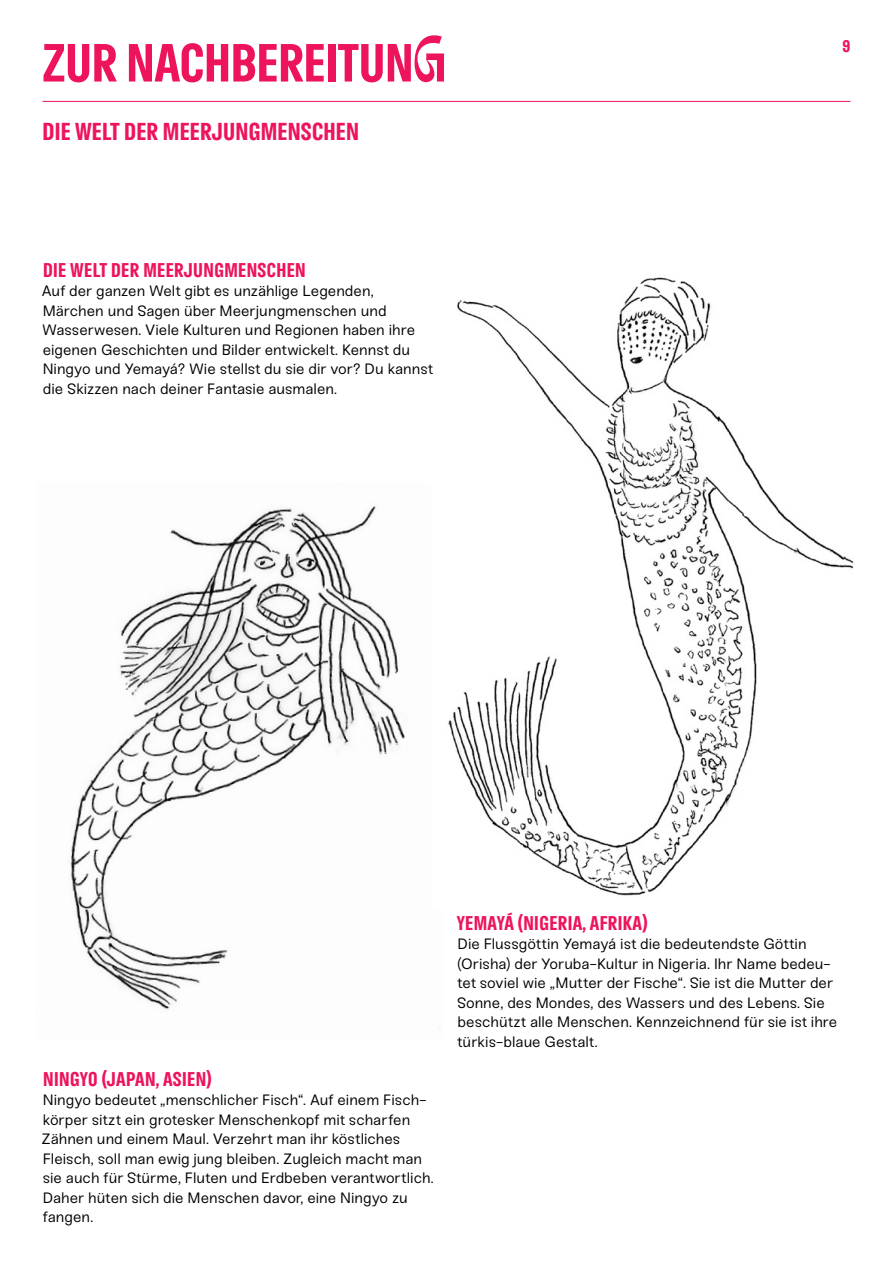
<style>
.page{position:relative;width:893px;height:1263px;background:#fff}
.page>*{position:absolute;margin:0;border:0;box-sizing:border-box;transform-origin:0 0}
.t1{font:52.5px "Parkaue Langulaire";color:#ed145b}
.t2{font:24px "Parkaue Langulaire";letter-spacing:.01em;color:#ed145b}
.t3{font:19.5px "Parkaue Langulaire";letter-spacing:.02em;color:#ed145b}
.t4{font:16.5px "Parkaue Langulaire";color:#ed145b}
.t5{font:15px/19.5px "Sneak";color:#000}
</style>
<div class="page">
<hr style="left:43px;top:101px;width:807px;height:1px;background:#ed145b">
<img style="left:70px;top:506px;width:370px;height:524px">
<img style="left:431px;top:277px;width:423px;height:632px">
<h1 class="t1" style="left:43px;top:29px;width:405px">ZUR NACHBEREITUNG</h1>
<h2 class="t2" style="left:43px;top:116px;width:305px">DIE WELT DER MEERJUNGMENSCHEN</h2>
<h3 class="t3" style="left:43px;top:257px;width:254px">DIE WELT DER MEERJUNGMENSCHEN</h3>
<p class="t5" style="left:42px;top:281px;width:393px">Auf der ganzen Welt gibt es unzählige Legenden, Märchen und Sagen über Meerjungmenschen und Wasserwesen. Viele Kulturen und Regionen haben ihre eigenen Geschichten und Bilder entwickelt. Kennst du Ningyo und Yemayá? Wie stellst du sie dir vor? Du kannst die Skizzen nach deiner Fantasie ausmalen.</p>
<p class="t4" style="left:842px;top:36px;width:9px">9</p>
<h3 class="t3" style="left:43px;top:1066px;width:170px">NINGYO (JAPAN, ASIEN)</h3>
<p class="t5" style="left:41px;top:1091px;width:394px">Ningyo bedeutet „menschlicher Fisch“. Auf einem Fisch&shy;körper sitzt ein grotesker Menschenkopf mit scharfen Zähnen und einem Maul. Verzehrt man ihr köstliches Fleisch, soll man ewig jung bleiben. Zugleich macht man sie auch für Stürme, Fluten und Erdbeben verantwortlich.<br>Daher hüten sich die Menschen davor, eine Ningyo zu fangen.</p>
<h3 class="t3" style="left:457px;top:910px;width:192px">YEMAYÁ (NIGERIA, AFRIKA)</h3>
<p class="t5" style="left:457px;top:935px;width:382px">Die Flussgöttin Yemayá ist die bedeutendste Göttin (Orisha) der Yoruba-Kultur in Nigeria. Ihr Name bedeu&shy;tet soviel wie „Mutter der Fische“. Sie ist die Mutter der Sonne, des Mondes, des Wassers und des Lebens. Sie beschützt alle Menschen. Kennzeichnend für sie ist ihre türkis-blaue Gestalt.</p>
</div>
